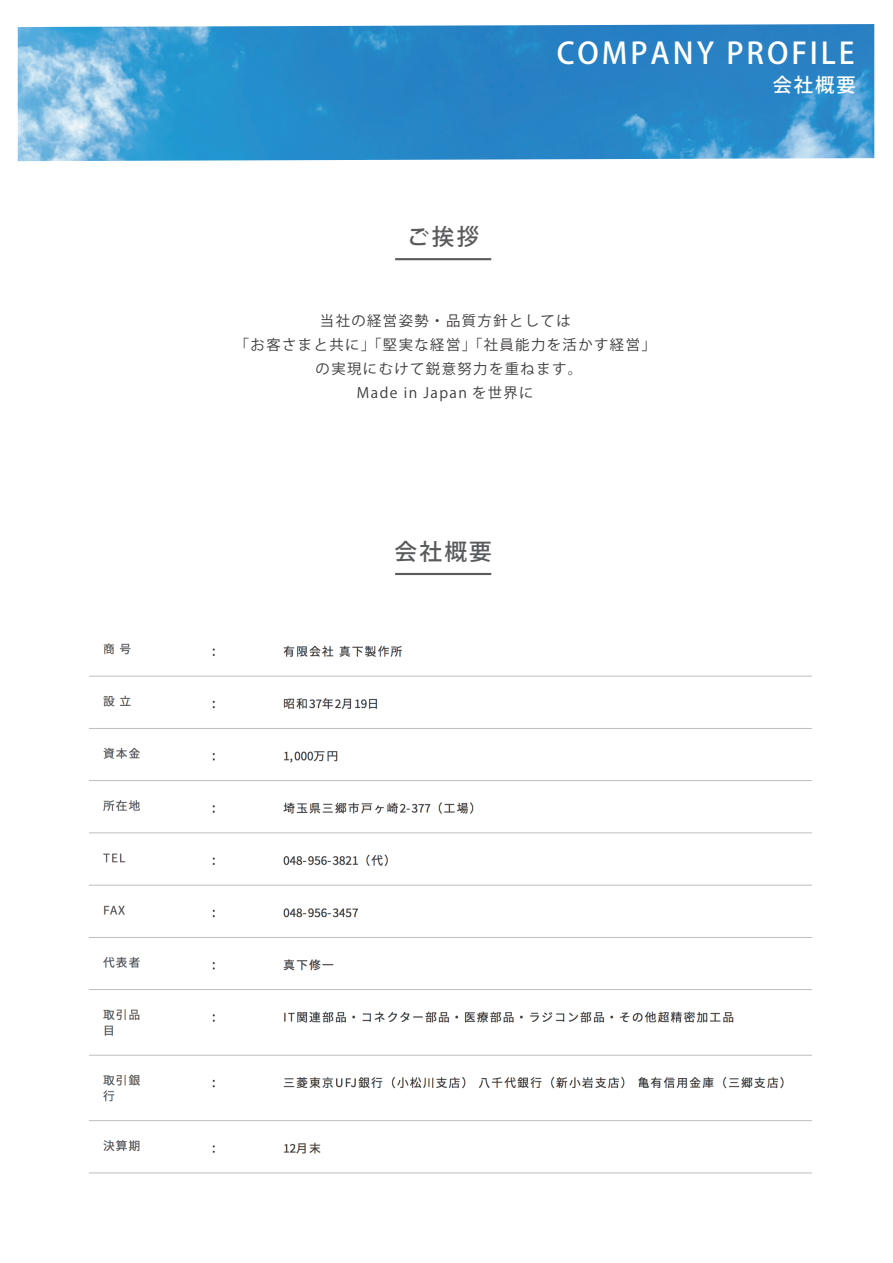
<style>
.page{position:relative;width:893px;height:1263px;background:#fff}
.page>*{position:absolute;margin:0;border:0;box-sizing:border-box;transform-origin:0 0}
.t1{font:500 29.4px "Koz Go Pr 6 N";letter-spacing:.1em;color:#fff}
.t2{font:500 22.65px "Koz Go Pr 6 N";letter-spacing:.1em;color:#595a5c}
.t3{font:500 19.2px "Koz Go Pr 6 N";color:#fff}
.t4{font:14.4px/24px "Koz Go Pr 6 N";letter-spacing:.1em;color:#3d3b3a;text-align:center}
</style>
<div class="page">
<hr style="left:395px;top:258px;width:96px;height:2px;background:#595a5c">
<hr style="left:395px;top:573px;width:96px;height:2px;background:#595a5c">
<img style="left:18px;top:24px;width:856px;height:137px">
<img style="left:89px;top:643px;width:722px;height:531px">
<h2 class="t2" style="left:407px;top:224px;width:74px">ご挨拶</h2>
<h1 class="t1" style="left:557px;top:36px;width:299px">COMPANY PROFILE</h1>
<h3 class="t3" style="left:773px;top:74px;width:84px">会社概要</h3>
<p class="t4" style="left:235px;top:309px;width:422px">当社の経営姿勢・品質方針としては<br>「お客さまと共に」「堅実な経営」「社員能力を活かす経営」の実現にむけて鋭意努力を重ねます。<br>Made in Japan を世界に</p>
<h2 class="t2" style="left:394px;top:538px;width:99px">会社概要</h2>
</div>
